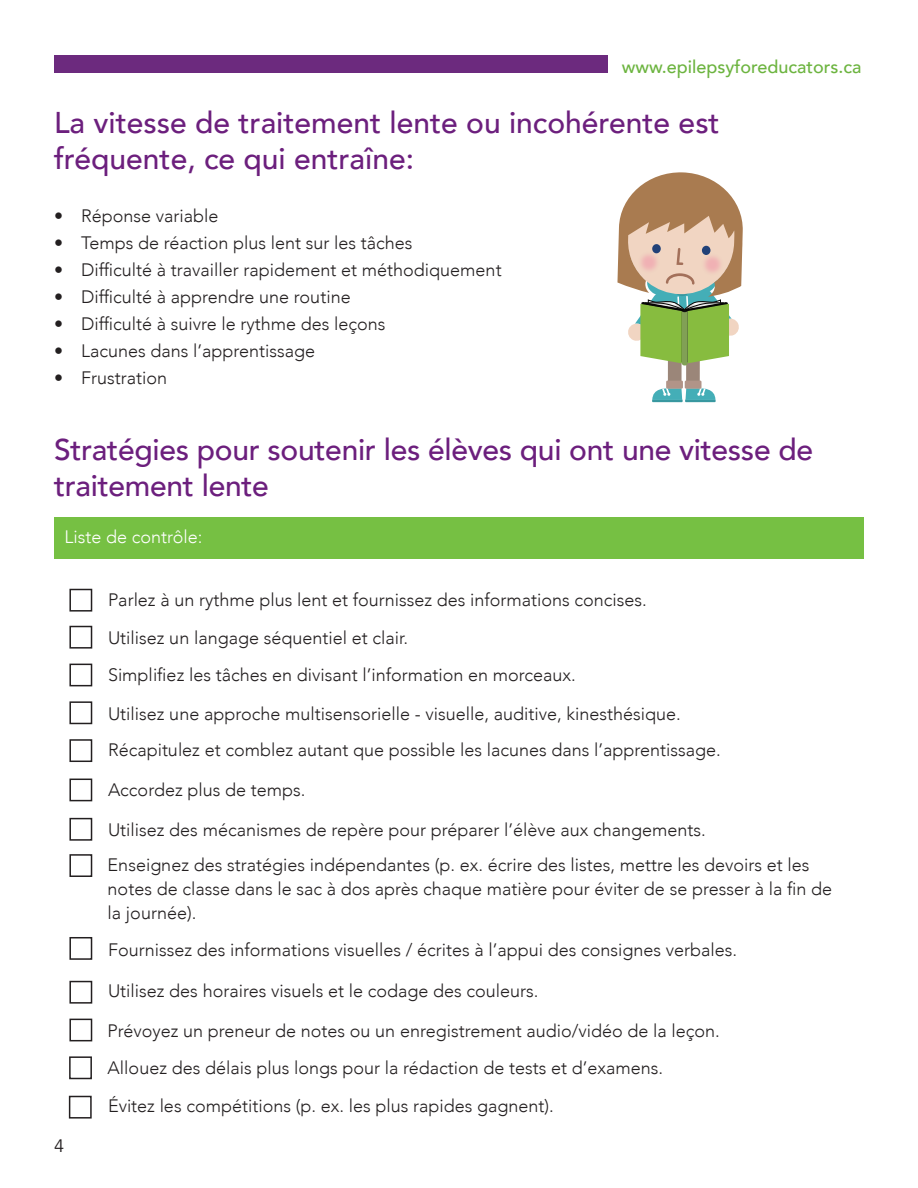
<style>
.page{position:relative;width:918px;height:1188px;background:#fff}
.page>*{position:absolute;margin:0;border:0;box-sizing:border-box;transform-origin:0 0}
.t1{font:500 30px/36px "Avenir";letter-spacing:-.01em;color:#6c1f7d}
.t2{font:300 18px/24px "Avenir";color:#231f20}
.t3{font:500 18px "Avenir";color:#6cb43f}
.t4{font:300 18px "Avenir";color:#fff}
.t5{font:18px "Avenir";color:#231f20}
</style>
<div class="page">
<div style="left:54px;top:55px;width:554px;height:18px;background:#6c2a7e"></div>
<div style="left:69px;top:589px;width:23px;height:23px;border:2px solid #231f20"></div>
<div style="left:69px;top:626px;width:23px;height:23px;border:2px solid #231f20"></div>
<div style="left:69px;top:664px;width:23px;height:22px;border:2px solid #231f20"></div>
<div style="left:69px;top:701px;width:23px;height:23px;border:2px solid #231f20"></div>
<div style="left:69px;top:739px;width:23px;height:23px;border:2px solid #231f20"></div>
<div style="left:69px;top:779px;width:23px;height:22px;border:2px solid #231f20"></div>
<div style="left:69px;top:818px;width:23px;height:23px;border:2px solid #231f20"></div>
<div style="left:69px;top:854px;width:23px;height:23px;border:2px solid #231f20"></div>
<div style="left:69px;top:937px;width:23px;height:23px;border:2px solid #231f20"></div>
<div style="left:69px;top:981px;width:23px;height:23px;border:2px solid #231f20"></div>
<div style="left:69px;top:1019px;width:23px;height:22px;border:2px solid #231f20"></div>
<div style="left:69px;top:1056px;width:23px;height:23px;border:2px solid #231f20"></div>
<div style="left:54px;top:518px;width:810px;height:41px;background:#76c043"></div>
<div style="left:69px;top:1096px;width:23px;height:23px;border:2px solid #231f20"></div>
<hr style="left:685px;top:399px;width:31px;height:3px;background:#3898a0">
<hr style="left:652px;top:399px;width:31px;height:3px;background:#3898a0">
<svg style="left:617px;top:172px;width:126px;height:228px"></svg>
<p class="t3" style="left:622px;top:51px;width:241px">www.epilepsyforeducators.ca</p>
<p class="t1" style="left:54px;top:103px;width:667px">La vitesse de traitement lente ou incohérente est fréquente, ce qui entraîne:</p>
<p class="t2" style="left:54px;top:204px;width:166px">• Réponse variable</p>
<p class="t2" style="left:54px;top:231px;width:360px">• Temps de réaction plus lent sur les tâches</p>
<p class="t2" style="left:54px;top:258px;width:449px">• Difficulté à travailler rapidement et méthodiquement</p>
<p class="t2" style="left:54px;top:285px;width:298px">• Difficulté à apprendre une routine</p>
<p class="t2" style="left:54px;top:312px;width:333px">• Difficulté à suivre le rythme des leçons</p>
<p class="t2" style="left:54px;top:339px;width:263px">• Lacunes dans l’apprentissage</p>
<p class="t2" style="left:54px;top:366px;width:115px">• Frustration</p>
<p class="t1" style="left:54px;top:430px;width:761px">Stratégies pour soutenir les élèves qui ont une vitesse de traitement lente</p>
<p class="t4" style="left:64px;top:526px;width:140px">Liste de contrôle:</p>
<p class="t2" style="left:108px;top:588px;width:540px">Parlez à un rythme plus lent et fournissez des informations concises.</p>
<p class="t2" style="left:108px;top:626px;width:302px">Utilisez un langage séquentiel et clair.</p>
<p class="t2" style="left:108px;top:663px;width:469px">Simplifiez les tâches en divisant l’information en morceaux.</p>
<p class="t2" style="left:108px;top:702px;width:574px">Utilisez une approche multisensorielle - visuelle, auditive, kinesthésique.</p>
<p class="t2" style="left:108px;top:738px;width:614px">Récapitulez et comblez autant que possible les lacunes dans l’apprentissage.</p>
<p class="t2" style="left:108px;top:777px;width:199px">Accordez plus de temps.</p>
<p class="t2" style="left:108px;top:818px;width:599px">Utilisez des mécanismes de repère pour préparer l’élève aux changements.</p>
<p class="t2" style="left:108px;top:853px;width:726px">Enseignez des stratégies indépendantes (p. ex. écrire des listes, mettre les devoirs et les notes de classe dans le sac à dos après chaque matière pour éviter de se presser à la fin de la journée).</p>
<p class="t2" style="left:108px;top:937px;width:631px">Fournissez des informations visuelles / écrites à l’appui des consignes verbales.</p>
<p class="t2" style="left:108px;top:979px;width:432px">Utilisez des horaires visuels et le codage des couleurs.</p>
<p class="t2" style="left:107px;top:1019px;width:614px">Prévoyez un preneur de notes ou un enregistrement audio/vidéo de la leçon.</p>
<p class="t2" style="left:108px;top:1056px;width:557px">Allouez des délais plus longs pour la rédaction de tests et d’examens.</p>
<p class="t5" style="left:54px;top:1135px;width:12px">4</p>
<p class="t2" style="left:108px;top:1094px;width:447px">Évitez les compétitions (p. ex. les plus rapides gagnent).</p>
</div>
